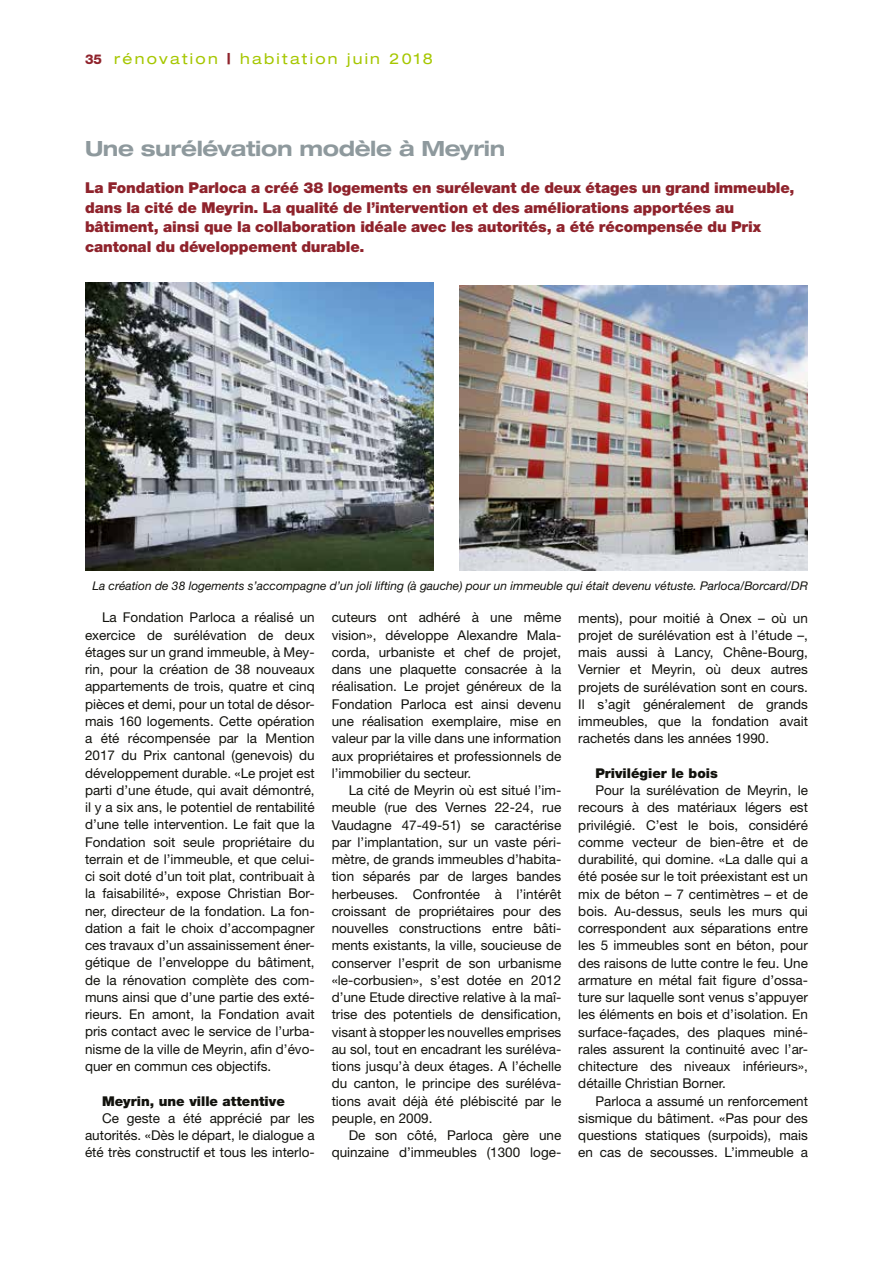
<style>
.page{position:relative;width:893px;height:1263px;background:#fff}
.page>*{position:absolute;margin:0;border:0;box-sizing:border-box;transform-origin:0 0}
.t1{font:700 expanded 21px "Helvetica Neue";letter-spacing:-.02em;color:#8e999d}
.t2{font:900 15px/19.5px "Helvetica Neue";letter-spacing:-.01em;color:#8f232c}
.t3{font:expanded 15px "Helvetica Neue";letter-spacing:.15em;color:#a6c700}
.t4{font:13.5px/17.2px "Helvetica Neue";color:#12120d;text-align:justify}
.t5{font:900 13.5px "Helvetica Neue";color:#12120d}
.t6{font:italic 12px "Helvetica Neue";color:#12120d}
.s1{font-weight:800;font-stretch:normal;font-size:13.5px;color:#8f232c}
.s2{font-weight:800;color:#8f232c}
</style>
<div class="page">
<img style="left:85px;top:283px;width:349px;height:288px">
<img style="left:459px;top:286px;width:349px;height:285px">
<p class="t3" style="left:85px;top:50px;width:349px"><span class="s1">35</span> rénovation <span class="s2">|</span> habitation juin 2018</p>
<h1 class="t1" style="left:85px;top:135px;width:422px">Une surélévation modèle à Meyrin</h1>
<p class="t2" style="left:85px;top:178px;width:711px">La Fondation Parloca a créé 38 logements en surélevant de deux étages un grand immeuble, dans la cité de Meyrin. La qualité de l’intervention et des améliorations apportées au bâtiment, ainsi que la collaboration idéale avec les autorités, a été récompensée du Prix cantonal du développement durable.</p>
<p class="t6" style="left:92px;top:578px;width:717px">La création de 38 logements s’accompagne d’un joli lifting (à gauche) pour un immeuble qui était devenu vétuste. Parloca/Borcard/DR</p>
<p class="t4" style="left:85px;top:609px;width:231px;text-indent:17px">La Fondation Parloca a réalisé un exercice de surélévation de deux étages sur un grand immeuble, à Mey&shy;rin, pour la création de 38 nouveaux appartements de trois, quatre et cinq pièces et demi, pour un total de désor&shy;mais 160 logements. Cette opération a été récompensée par la Mention 2017 du Prix cantonal (genevois) du développement durable. «Le projet est parti d’une étude, qui avait démontré, il y a six ans, le potentiel de rentabilité d’une telle intervention. Le fait que la Fondation soit seule propriétaire du terrain et de l’immeuble, et que celui&shy;ci soit doté d’un toit plat, contribuait à la faisabilité», expose Christian Bor&shy;ner, directeur de la fondation. La fon&shy;dation a fait le choix d’accompagner ces travaux d’un assainissement éner&shy;gétique de l’enveloppe du bâtiment, de la rénovation complète des com&shy;muns ainsi que d’une partie des exté&shy;rieurs. En amont, la Fondation avait pris contact avec le service de l’urba&shy;nisme de la ville de Meyrin, afin d’évo&shy;quer en commun ces objectifs.</p>
<p class="t5" style="left:102px;top:1093px;width:184px">Meyrin, une ville attentive</p>
<p class="t4" style="left:85px;top:1109px;width:231px;text-indent:17px">Ce geste a été apprécié par les autorités. «Dès le départ, le dialogue a été très constructif et tous les interlo-</p>
<p class="t4" style="left:332px;top:609px;width:231px">cuteurs ont adhéré à une même vision», développe Alexandre Mala&shy;corda, urbaniste et chef de projet, dans une plaquette consacrée à la réalisation. Le projet généreux de la Fondation Parloca est ainsi devenu une réalisation exemplaire, mise en valeur par la ville dans une information aux propriétaires et professionnels de l’immobilier du secteur.</p>
<p class="t4" style="left:332px;top:781px;width:231px;text-indent:17px">La cité de Meyrin où est situé l’im&shy;meuble (rue des Vernes 22-24, rue Vaudagne 47-49-51) se caractérise par l’implantation, sur un vaste péri&shy;mètre, de grands immeubles d’habita&shy;tion séparés par de larges bandes herbeuses. Confrontée à l’intérêt croissant de propriétaires pour des nouvelles constructions entre bâti&shy;ments existants, la ville, soucieuse de conserver l’esprit de son urbanisme «le-corbusien», s’est dotée en 2012 d’une Etude directive relative à la maî&shy;trise des potentiels de densification, visant à stopper les nouvelles emprises au sol, tout en encadrant les suréléva&shy;tions jusqu’à deux étages. A l’échelle du canton, le principe des suréléva&shy;tions avait déjà été plébiscité par le peuple, en 2009.</p>
<p class="t4" style="left:332px;top:1126px;width:231px;text-align:right">De son côté, Parloca gère une quinzaine d’immeubles (1300 loge-</p>
<p class="t4" style="left:578px;top:609px;width:231px">ments), pour moitié à Onex – où un projet de surélévation est à l’étude –, mais aussi à Lancy, Chêne-Bourg, Vernier et Meyrin, où deux autres projets de surélévation sont en cours.<br>Il s’agit généralement de grands immeubles, que la fondation avait rachetés dans les années 1990.</p>
<p class="t5" style="left:595px;top:765px;width:124px">Privilégier le bois</p>
<p class="t4" style="left:578px;top:781px;width:231px;text-indent:17px">Pour la surélévation de Meyrin, le recours à des matériaux légers est privilégié. C’est le bois, considéré comme vecteur de bien-être et de durabilité, qui domine. «La dalle qui a été posée sur le toit préexistant est un mix de béton – 7 centimètres – et de bois. Au-dessus, seuls les murs qui correspondent aux séparations entre les 5 immeubles sont en béton, pour des raisons de lutte contre le feu. Une armature en métal fait figure d’ossa&shy;ture sur laquelle sont venus s’appuyer les éléments en bois et d’isolation. En surface-façades, des plaques miné&shy;rales assurent la continuité avec l’ar&shy;chitecture des niveaux inférieurs», détaille Christian Borner.</p>
<p class="t4" style="left:578px;top:1092px;width:231px;text-indent:17px">Parloca a assumé un renforcement sismique du bâtiment. «Pas pour des questions statiques (surpoids), mais en cas de secousses. L’immeuble a</p>
</div>
